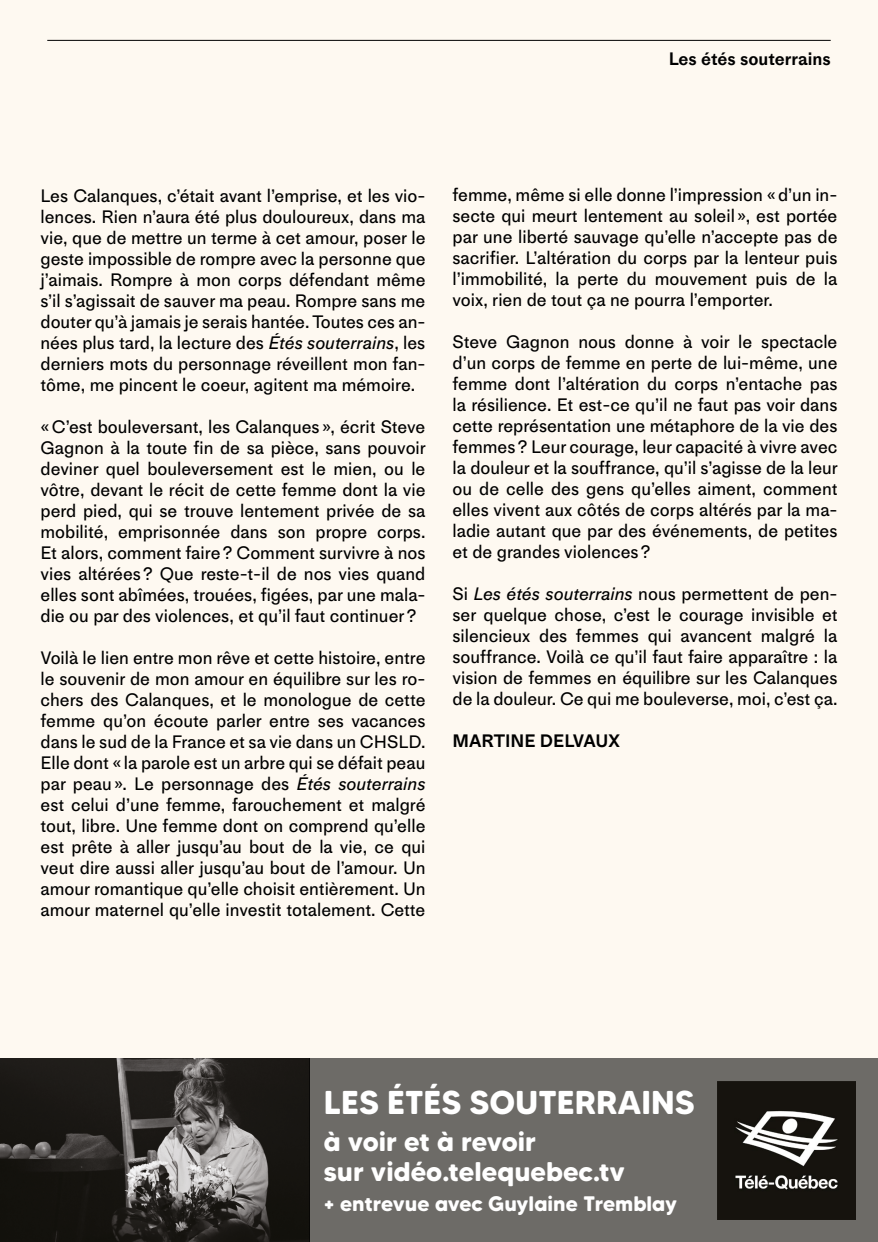
<style>
.page{position:relative;width:878px;height:1242px;background:#fef9f1}
.page>*{position:absolute;margin:0;border:0;box-sizing:border-box;transform-origin:0 0}
.t1{font:700 33px "MADE Tommy Soft";color:#fff}
.t2{font:700 27px/30px "MADE Tommy Soft";color:#fff}
.t3{font:700 21px "MADE Tommy Soft";color:#fff}
.t4{font:18px/21px "Medium LL";color:#000;text-align:justify}
.t5{font:600 18px "Medium LL";color:#000}
.s1{font-style:italic}
</style>
<div class="page">
<img style="left:0;top:1058px;width:309px;height:184px">
<div style="left:309px;top:1058px;width:569px;height:184px;background:#6d6b67"></div>
<img style="left:717px;top:1081px;width:138px;height:138px">
<hr style="left:47px;top:40px;width:783px;height:1px;background:#000">
<p class="t5" style="left:668px;top:46px;width:163px">Les étés souterrains</p>
<p class="t4" style="left:40px;top:184px;width:386px">Les Calanques, c’était avant l’emprise, et les vio&shy;lences. Rien n’aura été plus douloureux, dans ma vie, que de mettre un terme à cet amour, poser le geste impossible de rompre avec la personne que j’aimais. Rompre à mon corps défendant même s’il s’agissait de sauver ma peau. Rompre sans me douter qu’à jamais je serais hantée. Toutes ces an&shy;nées plus tard, la lecture des <span class="s1">Étés souterrains</span>, les derniers mots du personnage réveillent mon fan&shy;tôme, me pincent le coeur, agitent ma mémoire.</p>
<p class="t4" style="left:40px;top:415px;width:387px">« C’est bouleversant, les Calanques », écrit Steve Gagnon à la toute fin de sa pièce, sans pouvoir deviner quel bouleversement est le mien, ou le vôtre, devant le récit de cette femme dont la vie perd pied, qui se trouve lentement privée de sa mobilité, emprisonnée dans son propre corps.<br>Et alors, comment faire ? Comment survivre à nos vies altérées ? Que reste-t-il de nos vies quand elles sont abîmées, trouées, figées, par une mala&shy;die ou par des violences, et qu’il faut continuer ?</p>
<p class="t4" style="left:40px;top:646px;width:386px">Voilà le lien entre mon rêve et cette histoire, entre le souvenir de mon amour en équilibre sur les ro&shy;chers des Calanques, et le monologue de cette femme qu’on écoute parler entre ses vacances dans le sud de la France et sa vie dans un CHSLD.<br>Elle dont « la parole est un arbre qui se défait peau par peau ». Le personnage des <span class="s1">Étés souterrains </span>est celui d’une femme, farouchement et malgré tout, libre. Une femme dont on comprend qu’elle est prête à aller jusqu’au bout de la vie, ce qui veut dire aussi aller jusqu’au bout de l’amour. Un amour romantique qu’elle choisit entièrement. Un amour maternel qu’elle investit totalement. Cette</p>
<p class="t4" style="left:452px;top:184px;width:386px">femme, même si elle donne l’impression « d’un in&shy;secte qui meurt lentement au soleil », est portée par une liberté sauvage qu’elle n’accepte pas de sacrifier. L’altération du corps par la lenteur puis l’immobilité, la perte du mouvement puis de la voix, rien de tout ça ne pourra l’emporter.</p>
<p class="t4" style="left:452px;top:331px;width:387px">Steve Gagnon nous donne à voir le spectacle d’un corps de femme en perte de lui-même, une femme dont l’altération du corps n’entache pas la résilience. Et est-ce qu’il ne faut pas voir dans cette représentation une métaphore de la vie des femmes ? Leur courage, leur capacité à vivre avec la douleur et la souffrance, qu’il s’agisse de la leur ou de celle des gens qu’elles aiment, comment elles vivent aux côtés de corps altérés par la ma&shy;ladie autant que par des événements, de petites et de grandes violences ?</p>
<p class="t4" style="left:452px;top:583px;width:386px">Si <span class="s1">Les étés souterrains</span> nous permettent de pen&shy;ser quelque chose, c’est le courage invisible et silencieux des femmes qui avancent malgré la souffrance. Voilà ce qu’il faut faire apparaître : la vision de femmes en équilibre sur les Calanques de la douleur. Ce qui me bouleverse, moi, c’est ça.</p>
<p class="t5" style="left:452px;top:727px;width:169px">MARTINE DELVAUX</p>
<h1 class="t1" style="left:324px;top:1082px;width:372px">LES ÉTÉS SOUTERRAINS</h1>
<h2 class="t2" style="left:324px;top:1126px;width:302px">à voir et à revoir<br>sur vidéo.telequebec.tv</h2>
<p class="t3" style="left:324px;top:1191px;width:354px">+ entrevue avec Guylaine Tremblay</p>
</div>
